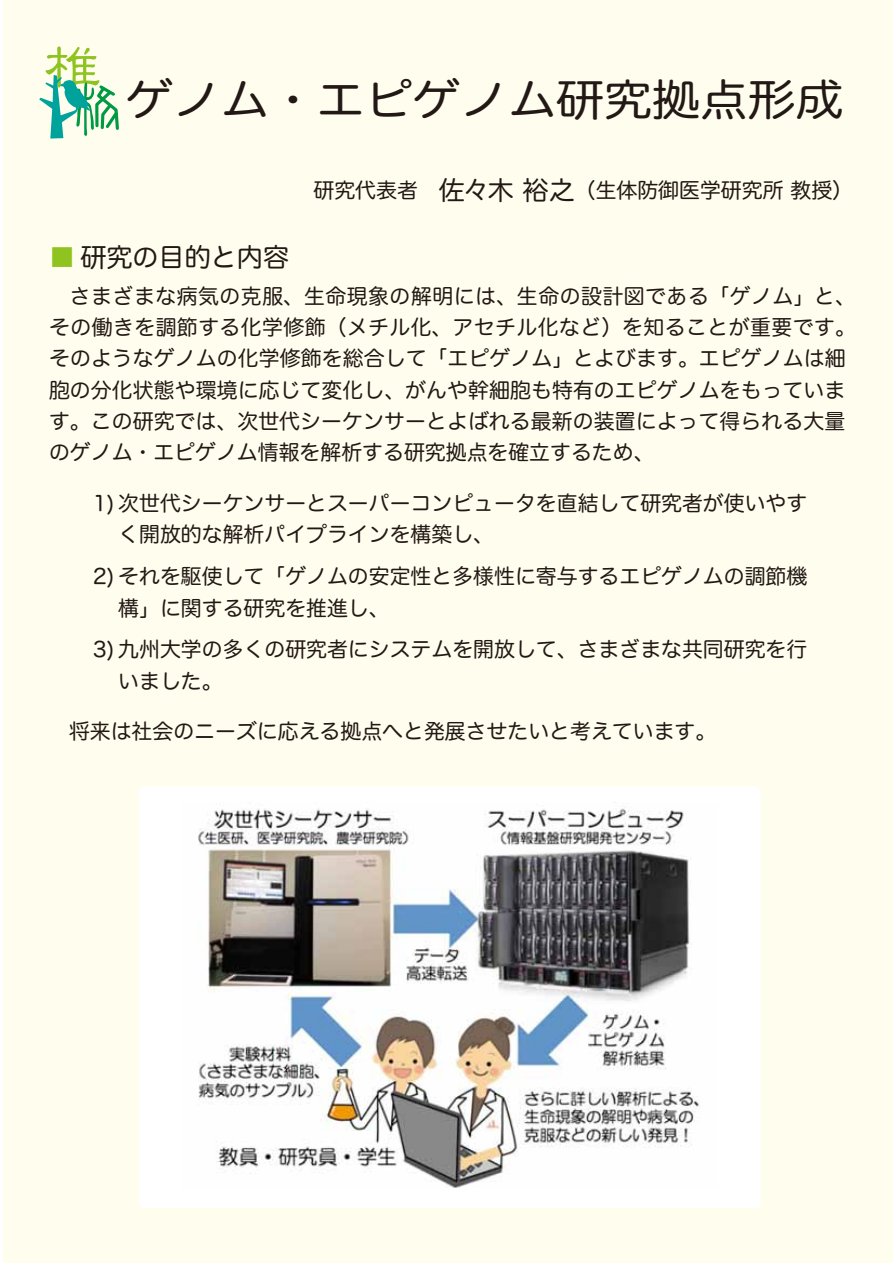
<style>
.page{position:relative;width:893px;height:1263px;background:#fff}
.page>*{position:absolute;margin:0;border:0;box-sizing:border-box;transform-origin:0 0}
.t1{font:43.5px "Hira Maru Pro W4";color:#221815;scale:1.1 1}
.t2{font:26.1px "Hira Maru Pro W4";color:#221815}
.t3{font:20.85px/31.3px "Hira Maru Pro W4";color:#221815}
.s1{font-size:26.1px}
.s2{color:#8fc31f}
</style>
<div class="page">
<div style="left:4px;top:0;width:889px;height:1263px;background:#fffeee"></div>
<svg style="left:39px;top:46px;width:80px;height:93px"></svg>
<div style="left:139px;top:787px;width:622px;height:421px;background:#fff;border-radius:5px"></div>
<img style="left:198px;top:802px;width:501px;height:386px">
<h1 class="t1" style="left:125px;top:62px;width:654px">ゲノム・エピゲノム研究拠点形成</h1>
<p class="t3" style="left:314px;top:173px;width:541px">研究代表者　<span class="s1">佐々木 裕之</span>（生体防御医学研究所 教授）</p>
<p class="t2" style="left:49px;top:234px;width:242px"><span class="s2">■</span> 研究の目的と内容</p>
<p class="t3" style="left:49px;top:279px;width:808px">　さまざまな病気の克服、生命現象の解明には、生命の設計図である「ゲノム」と、その働きを調節する化学修飾（メチル化、アセチル化など）を知ることが重要です。そのようなゲノムの化学修飾を総合して「エピゲノム」とよびます。エピゲノムは細胞の分化状態や環境に応じて変化し、がんや幹細胞も特有のエピゲノムをもっています。この研究では、次世代シーケンサーとよばれる最新の装置によって得られる大量のゲノム・エピゲノム情報を解析する研究拠点を確立するため、</p>
<p class="t3" style="left:118px;top:486px;width:691px;text-indent:-25px">1) 次世代シーケンサーとスーパーコンピュータを直結して研究者が使いやすく開放的な解析パイプラインを構築し、</p>
<p class="t3" style="left:118px;top:559px;width:691px;text-indent:-25px">2) それを駆使して「ゲノムの安定性と多様性に寄与するエピゲノムの調節機構」に関する研究を推進し、</p>
<p class="t3" style="left:118px;top:632px;width:691px;text-indent:-25px">3) 九州大学の多くの研究者にシステムを開放して、さまざまな共同研究を行いました。</p>
<p class="t3" style="left:48px;top:714px;width:670px">　将来は社会のニーズに応える拠点へと発展させたいと考えています。</p>
</div>
